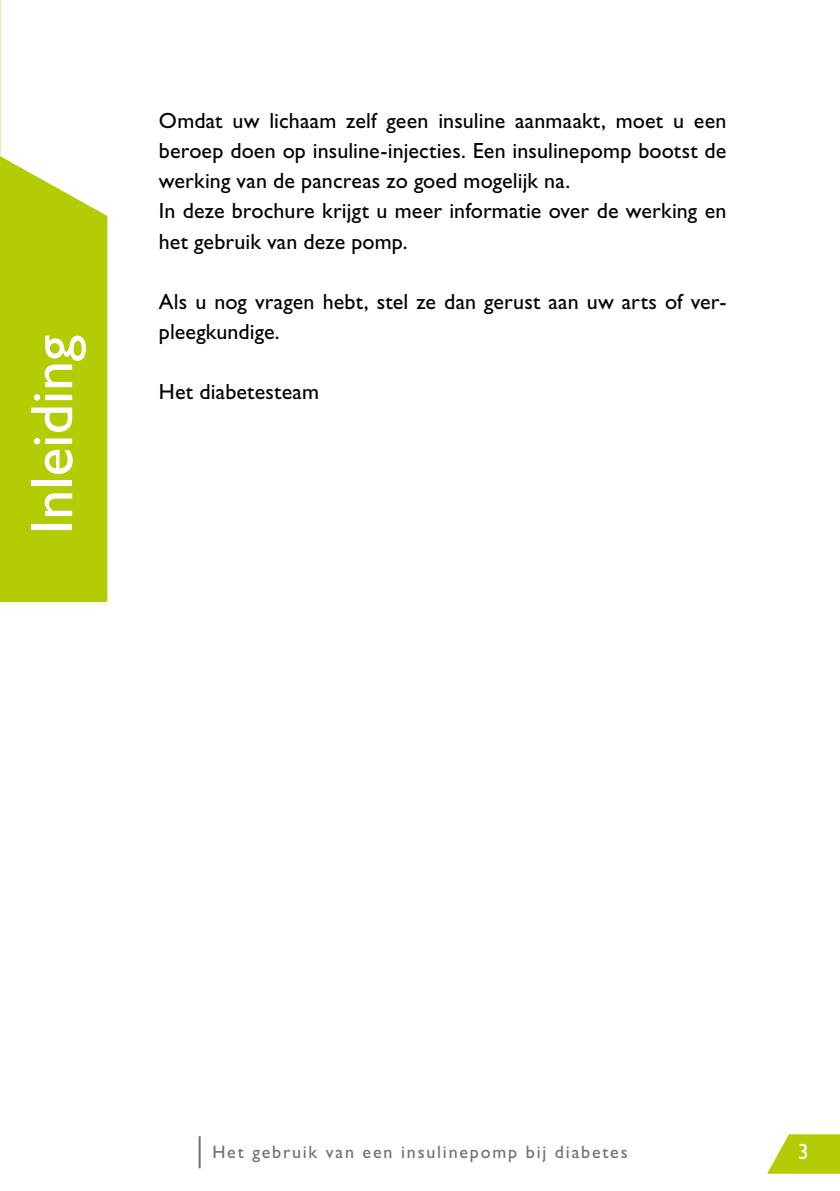
<style>
.page{position:relative;width:840px;height:1191px;background:#fff}
.page>*{position:absolute;margin:0;border:0;box-sizing:border-box;transform-origin:0 0}
.t1{font:60px "Gill Sans Std";color:#fff}
.t2{font:22px/30px "Gill Sans Std";letter-spacing:.005em;color:#000}
.t3{font:22px "Gill Sans Std";color:#fff}
.t4{font:18px "Gill Sans Std";letter-spacing:.1em;color:#706f6f}
</style>
<div class="page">
<hr style="left:198px;top:1136px;width:2px;height:32px;background:#706f6f">
<svg style="left:767px;top:1134px;width:72px;height:39px"></svg>
<svg style="left:0;top:0;width:1px;height:156px"></svg>
<div style="left:0;top:156px;width:107px;height:446px;background:#b4cc04"></div>
<h1 class="t1" style="left:17px;top:534px;width:201px;rotate:-90deg">Inleiding</h1>
<p class="t2" style="left:159px;top:106px;width:568px">Omdat uw lichaam zelf geen insuline aanmaakt, moet u een beroep doen op insuline-injecties. Een insulinepomp bootst de werking van de pancreas zo goed mogelijk na.<br>In deze brochure krijgt u meer informatie over de werking en het gebruik van deze pomp.</p>
<p class="t2" style="left:159px;top:286px;width:568px">Als u nog vragen hebt, stel ze dan gerust aan uw arts of ver&shy;pleegkundige.</p>
<p class="t2" style="left:159px;top:376px;width:162px">Het diabetesteam</p>
<p class="t4" style="left:212px;top:1141px;width:416px">Het gebruik van een insulinepomp bij diabetes</p>
<p class="t3" style="left:797px;top:1138px;width:12px">3</p>
</div>
